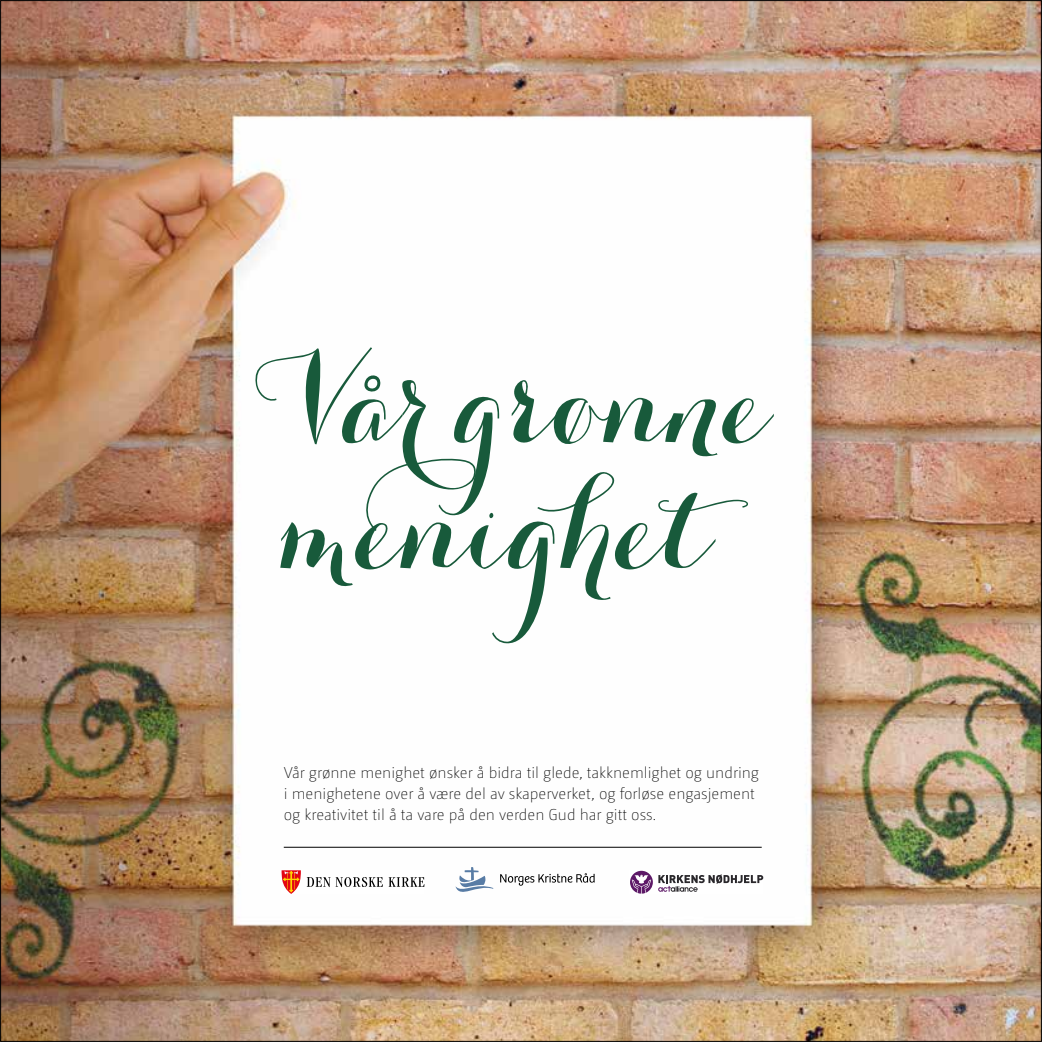
<style>
.page{position:relative;width:1042px;height:1042px;background:#fff}
.page>*{position:absolute;margin:0;border:0;box-sizing:border-box;transform-origin:0 0}
.t1{font:900 124.25px "Carolyna Pro";color:#185a3b}
.t2{font:900 120.75px "Carolyna Pro";color:#185a3b}
.t3{font:200 15.75px/21px "Camingo Dos Pro";color:#000}
</style>
<div class="page">
<img style="left:2px;top:2px;width:1038px;height:1038px">
<hr style="left:284px;top:847px;width:478px;height:1px;background:#000">
<div style="left:629px;top:870px;width:134px;height:24px;background:#fff"></div>
<svg style="left:630px;top:871px;width:133px;height:22px"></svg>
<svg style="left:455px;top:867px;width:38px;height:25px"></svg>
<svg style="left:500px;top:873px;width:95px;height:12px"></svg>
<div style="left:281px;top:870px;width:143px;height:24px;background:#fff"></div>
<svg style="left:307px;top:877px;width:76px;height:10px"></svg>
<svg style="left:389px;top:877px;width:35px;height:10px"></svg>
<svg style="left:281px;top:870px;width:20px;height:24px"></svg>
<h2 class="t2" style="left:255px;top:330px;width:520px">Vårgrønne</h2>
<h1 class="t1" style="left:281px;top:453px;width:436px">menighet</h1>
<p class="t3" style="left:284px;top:762px;width:477px">Vår grønne menighet ønsker å bidra til glede, takknemlighet og undring i menighetene over å være del av skaperverket, og forløse engasjement og kreativitet til å ta vare på den verden Gud har gitt oss.</p>
</div>
